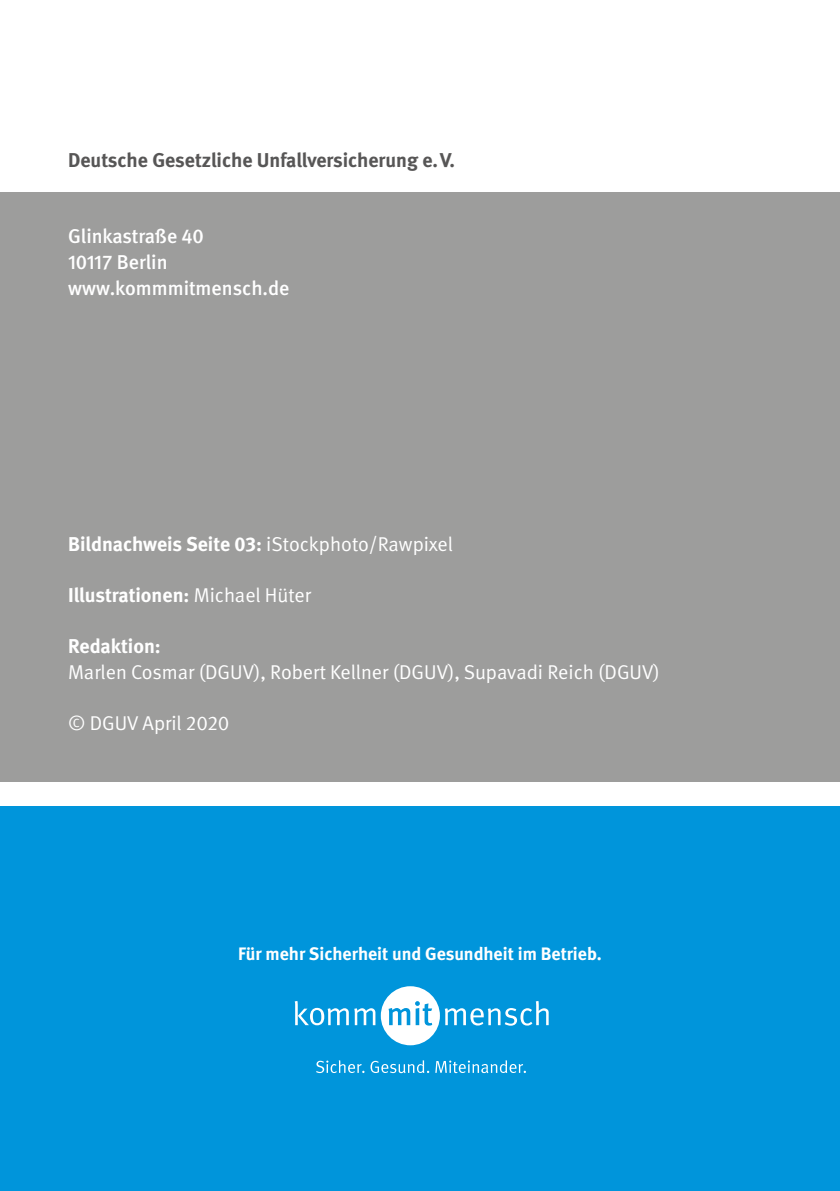
<style>
.page{position:relative;width:840px;height:1191px;background:#fff}
.page>*{position:absolute;margin:0;border:0;box-sizing:border-box;transform-origin:0 0}
.t1{font:700 20px "DGUV Meta";color:#fff}
.t2{font:20px "DGUV Meta";color:#fff}
.t3{font:500 20px/25.6px "DGUV Meta";color:#fff}
.t4{font:700 20px "DGUV Meta";color:#575656}
.t5{font:700 18px "DGUV Meta";color:#fff}
.s1{font-weight:400}
</style>
<div class="page">
<div style="left:0;top:806px;width:839px;height:385px;background:#0095db"></div>
<svg style="left:294px;top:1001px;width:54px;height:24px"></svg>
<svg style="left:354px;top:986px;width:194px;height:59px"></svg>
<svg style="left:316px;top:1060px;width:48px;height:13px"></svg>
<svg style="left:370px;top:1060px;width:59px;height:13px"></svg>
<svg style="left:435px;top:1060px;width:90px;height:13px"></svg>
<div style="left:0;top:192px;width:839px;height:589px;background:#9d9d9c"></div>
<p class="t4" style="left:68px;top:148px;width:388px">Deutsche Gesetzliche Unfallversicherung e.V.</p>
<p class="t3" style="left:68px;top:224px;width:223px">Glinkastraße 40<br>10117 Berlin www.kommmitmensch.de</p>
<p class="t1" style="left:68px;top:532px;width:386px">Bildnachweis Seite 03: <span class="s1">iStockphoto/Rawpixel</span></p>
<p class="t1" style="left:68px;top:583px;width:244px">Illustrationen: <span class="s1">Michael Hüter</span></p>
<p class="t1" style="left:68px;top:634px;width:94px">Redaktion:</p>
<p class="t2" style="left:68px;top:660px;width:593px">Marlen Cosmar (DGUV), Robert Kellner (DGUV), Supavadi Reich (DGUV)</p>
<p class="t2" style="left:68px;top:711px;width:163px">© DGUV April 2020</p>
<p class="t5" style="left:238px;top:943px;width:365px">Für mehr Sicherheit und Gesundheit im Betrieb.</p>
</div>
